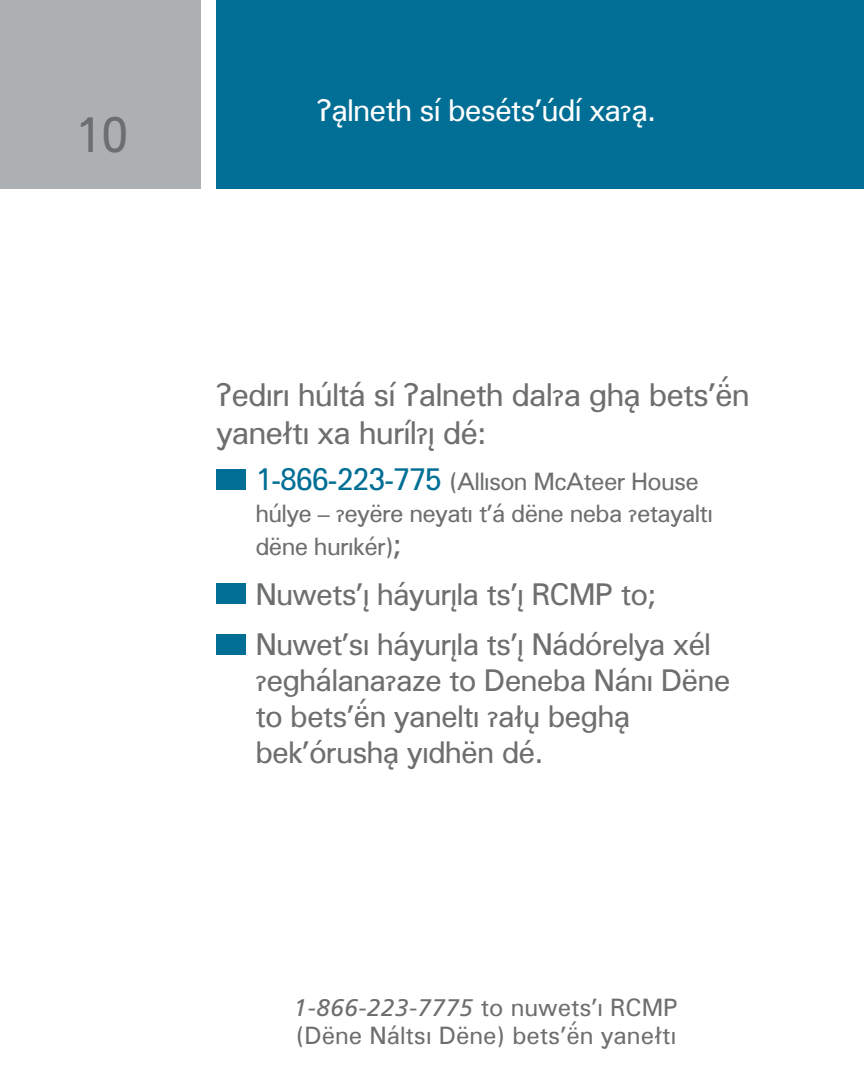
<style>
.page{position:relative;width:864px;height:1080px;background:#fff}
.page>*{position:absolute;margin:0;border:0;box-sizing:border-box;transform-origin:0 0}
.t1{font:48px "Win Mac PS Sophia Dene";color:#6d6e70}
.t2{font:31.5px/37.8px "Win Mac PS Sophia Dene";letter-spacing:-.03em;color:#6d6e70}
.t3{font:30px/36px "Win Mac PS Sophia Dene";letter-spacing:-.03em;color:#6d6e70}
.t4{font:30px "Win Mac PS Sophia Dene";letter-spacing:-.03em;color:#fff}
.t5{font:24px/32.4px "Win Mac PS Sophia Dene";letter-spacing:-.03em;color:#6d6e70}
.t6{font:24px "Win Mac PS Sophia Dene";color:#6d6e70}
.t7{font:italic 24px "Frutiger";letter-spacing:.025em;color:#6d6e70}
.s1{font-size:30px}
.s2{font-size:30px;color:#006e95}
.s3{font-family:"Win Mac PS Sophia Dene";font-style:normal}
</style>
<div class="page">
<div style="left:0;top:0;width:200px;height:189px;background:#adb0b2"></div>
<div style="left:216px;top:0;width:648px;height:189px;background:#006e95"></div>
<div style="left:216px;top:469px;width:30px;height:20px;background:#006e95"></div>
<div style="left:216px;top:583px;width:30px;height:20px;background:#006e95"></div>
<div style="left:216px;top:634px;width:30px;height:20px;background:#006e95"></div>
<h1 class="t1" style="left:75px;top:118px;width:55px">10</h1>
<p class="t4" style="left:317px;top:99px;width:340px">Æâlneth sí beséts’údí xaæâ.</p>
<p class="t2" style="left:216px;top:379px;width:536px">Æediri húltá sí Æalneth dalæa ghâ bets’‡n yaneåti xa hurílæî dé:</p>
<p class="t5" style="left:255px;top:468px;width:459px;text-indent:-24px"><span class="s1">•</span> <span class="s2">1-866-223-775</span> (Allison McAteer House húlye – æeyÿre neyati t’á dÿne neba æetayalti dÿne hurikér)<span class="s1">;</span></p>
<p class="t3" style="left:231px;top:579px;width:426px">• Nuwets’î háyurîla ts’î RCMP to;</p>
<p class="t3" style="left:255px;top:629px;width:476px;text-indent:-24px">• Nuwet’si háyurîla ts’î Nádórelya xél æeghálanaæaze to Deneba Náni Dÿne to bets’‡n yanelti æaåû beghâ bek’órushâ yidhÿn dé.</p>
<p class="t7" style="left:294px;top:998px;width:386px">1-866-223-7775 <span class="s3">to nuwets’i RCMP</span></p>
<p class="t6" style="left:296px;top:1027px;width:382px">(Dÿne Náltsi Dÿne) bets’‡n yaneåti</p>
</div>
